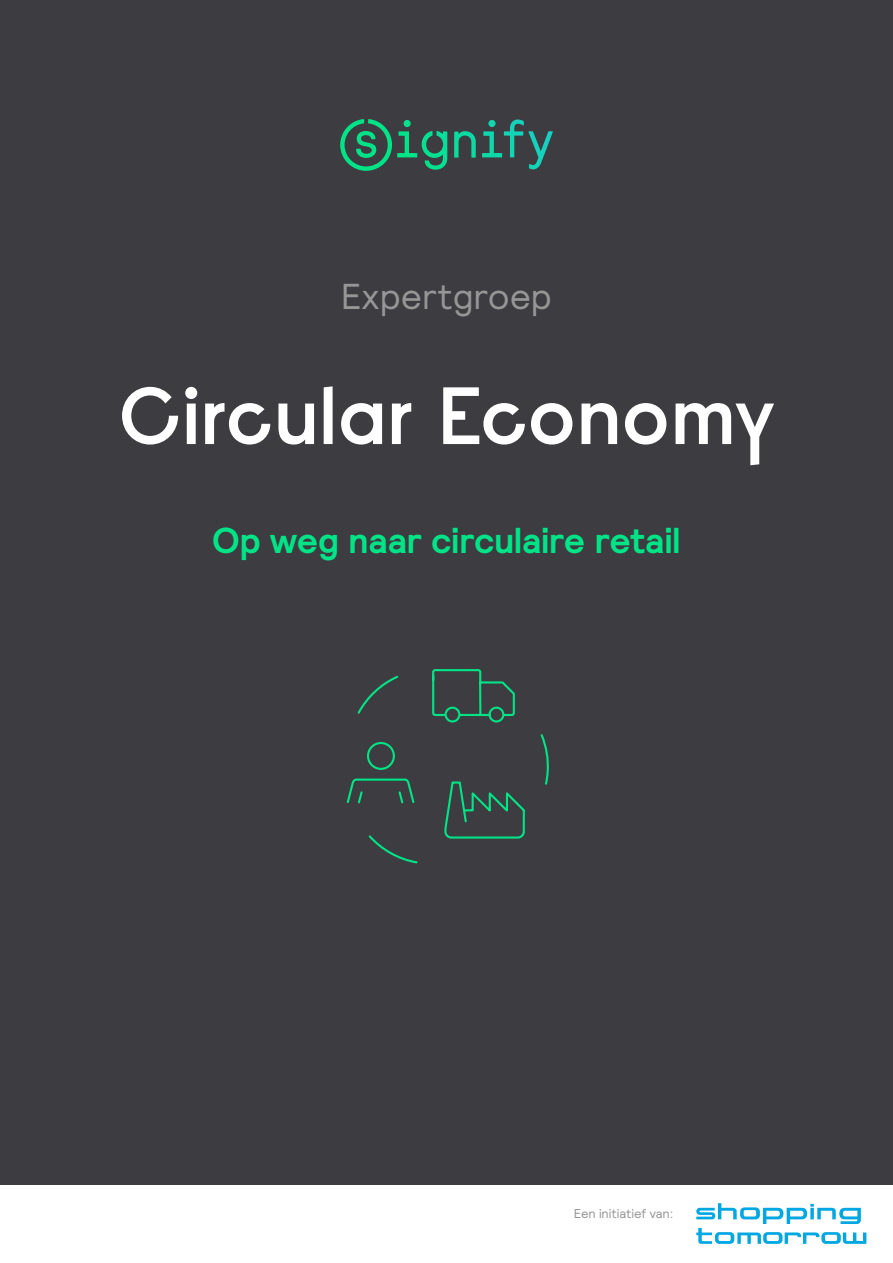
<style>
.page{position:relative;width:893px;height:1263px;background:#fff}
.page>*{position:absolute;margin:0;border:0;box-sizing:border-box;transform-origin:0 0}
.t1{font:600 81px "Signify Raisonne";letter-spacing:-.015em;color:#fff}
.t2{font:700 36px "Signify Relative";letter-spacing:-.01em;color:#00e487}
.t3{font:36px "Signify Relative";color:#969696}
.t4{font:12.75px "Signify Relative";letter-spacing:-.005em;color:#969696}
</style>
<div class="page">
<div style="left:0;top:0;width:893px;height:1184px;background:#3c3c41"></div>
<svg style="left:696px;top:1203px;width:170px;height:41px"></svg>
<svg style="left:346px;top:669px;width:203px;height:195px"></svg>
<svg style="left:340px;top:119px;width:209px;height:52px"></svg>
<p class="t3" style="left:341px;top:273px;width:213px">Expertgroep</p>
<h1 class="t1" style="left:118px;top:364px;width:658px">Circular Economy</h1>
<p class="t2" style="left:212px;top:516px;width:470px">Op weg naar circulaire retail</p>
<p class="t4" style="left:574px;top:1205px;width:101px">Een initiatief van:</p>
</div>
